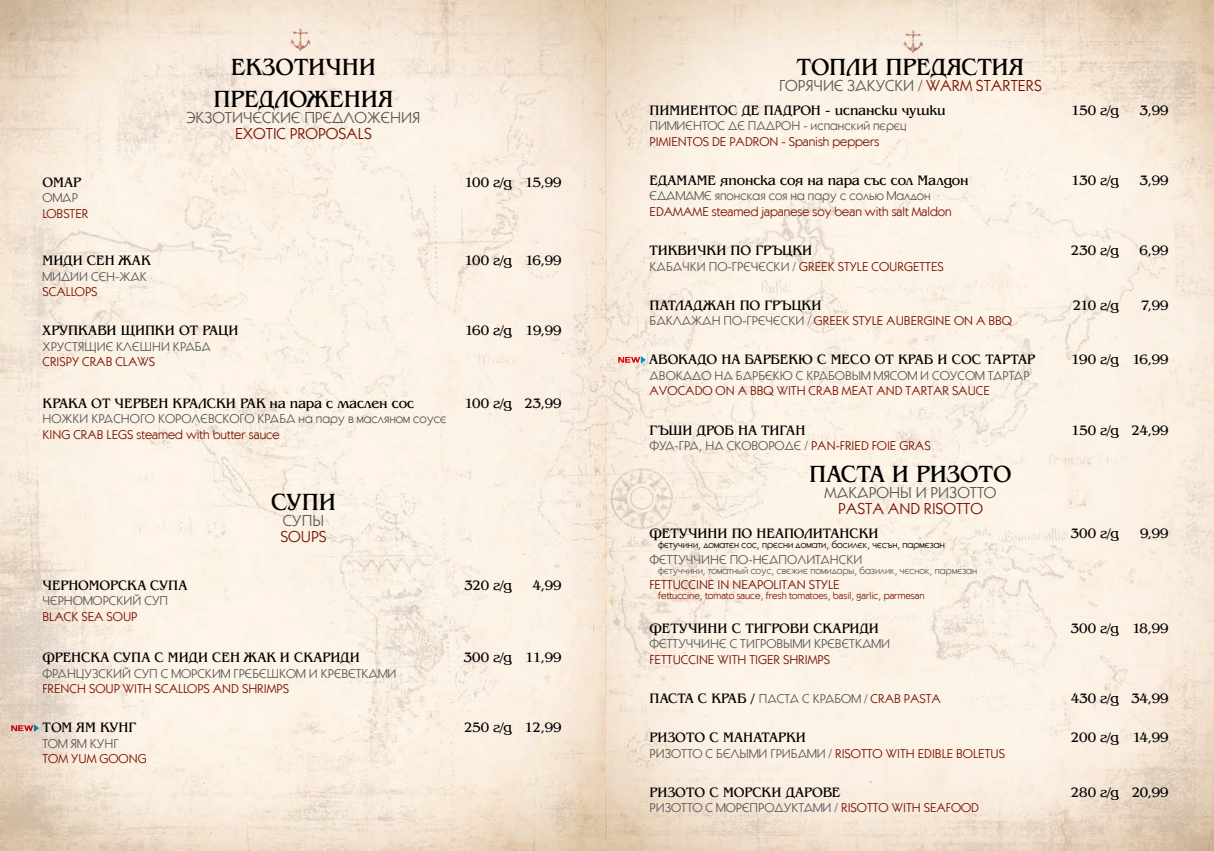
<style>
.page{position:relative;width:1214px;height:851px;background:#fff}
.page>*{position:absolute;margin:0;border:0;box-sizing:border-box;transform-origin:0 0}
.t1{font:24px/32.2px "SP Bingo";letter-spacing:-.005em;color:#000;text-align:center}
.t2{font:16px "Azbuka 06";color:#575756}
.t3{font:16px "Azbuka 06";color:#770f00}
.t4{font:14px "SP Bingo";color:#000}
.t5{font:14px "SP Bingo";letter-spacing:.03em;color:#000}
.t6{font:12.9px "Azbuka 06";color:#575756}
.t7{font:12.9px "Azbuka 06";color:#770f00}
.t8{font:10px "Azbuka 06";color:#575756}
.t9{font:10px "Azbuka 06";color:#770f00}
.t10{font:10px "Azbuka 06";color:#000}
.s1{color:#770f00}
.s2{color:#575756}
.s3{font-family:"SP Bingo";font-size:14px;color:#000}
</style>
<div class="page">
<img style="left:0;top:0;width:1213px;height:850px">
<svg style="left:11px;top:724px;width:28px;height:7px"></svg>
<svg style="left:618px;top:356px;width:27px;height:7px"></svg>
<h1 class="t1" style="left:214px;top:51px;width:181px">ЕКЗОТИЧНИ<br>ПРЕДЛОЖЕНИЯ</h1>
<p class="t2" style="left:186px;top:109px;width:235px">ЭКЗОТИЧЕСКИЕ ПРЕДЛОЖЕНИЯ</p>
<p class="t3" style="left:235px;top:125px;width:138px">EXOTIC PROPOSALS</p>
<p class="t4" style="left:43px;top:174px;width:40px">ОМАР</p>
<p class="t4" style="left:464px;top:174px;width:98px">100 г/g 15,99</p>
<p class="t6" style="left:43px;top:190px;width:37px">ОМАР</p>
<p class="t7" style="left:43px;top:206px;width:47px">LOBSTER</p>
<p class="t4" style="left:43px;top:252px;width:109px">МИДИ СЕН ЖАК</p>
<p class="t4" style="left:464px;top:252px;width:98px">100 г/g 16,99</p>
<p class="t6" style="left:43px;top:269px;width:106px">МИДИИ СЕН-ЖАК</p>
<p class="t7" style="left:43px;top:284px;width:56px">SCALLOPS</p>
<p class="t4" style="left:43px;top:322px;width:197px">ХРУПКАВИ ЩИПКИ ОТ РАЦИ</p>
<p class="t4" style="left:465px;top:322px;width:98px">160 г/g 19,99</p>
<p class="t6" style="left:43px;top:339px;width:170px">ХРУСТЯЩИЕ КЛЕШНИ КРАБА</p>
<p class="t7" style="left:43px;top:354px;width:114px">CRISPY CRAB CLAWS</p>
<p class="t4" style="left:43px;top:395px;width:373px">КРАКА ОТ ЧЕРВЕН КРАЛСКИ РАК на пара с маслен сос</p>
<p class="t4" style="left:464px;top:395px;width:98px">100 г/g 23,99</p>
<p class="t6" style="left:43px;top:411px;width:405px">НОЖКИ КРАСНОГО КОРОЛЕВСКОГО КРАБА на пару в масляном соусе</p>
<p class="t7" style="left:43px;top:427px;width:238px">KING CRAB LEGS steamed with butter sauce</p>
<h1 class="t1" style="left:271px;top:486px;width:66px">СУПИ</h1>
<p class="t2" style="left:283px;top:511px;width:43px">СУПЫ</p>
<p class="t3" style="left:280px;top:527px;width:48px">SOUPS</p>
<p class="t4" style="left:43px;top:576px;width:146px">ЧЕРНОМОРСКА СУПА</p>
<p class="t4" style="left:464px;top:576px;width:49px">320 г/g</p>
<p class="t4" style="left:533px;top:576px;width:30px">4,99</p>
<p class="t6" style="left:43px;top:593px;width:127px">ЧЕРНОМОРСКИЙ СУП</p>
<p class="t7" style="left:43px;top:609px;width:96px">BLACK SEA SOUP</p>
<p class="t4" style="left:43px;top:649px;width:319px">ФРЕНСКА СУПА С МИДИ СЕН ЖАК И СКАРИДИ</p>
<p class="t4" style="left:463px;top:649px;width:99px">300 г/g 11,99</p>
<p class="t6" style="left:43px;top:666px;width:355px">ФРАНЦУЗСКИЙ СУП С МОРСКИМ ГРЕБЕШКОМ И КРЕВЕТКАМИ</p>
<p class="t7" style="left:43px;top:681px;width:248px">FRENCH SOUP WITH SCALLOPS AND SHRIMPS</p>
<p class="t4" style="left:43px;top:719px;width:95px">ТОМ ЯМ КУНГ</p>
<p class="t4" style="left:464px;top:719px;width:99px">250 г/g 12,99</p>
<p class="t6" style="left:43px;top:736px;width:77px">ТОМ ЯМ КУНГ</p>
<p class="t7" style="left:43px;top:751px;width:106px">TOM YUM GOONG</p>
<h1 class="t1" style="left:796px;top:51px;width:229px">ТОПЛИ ПРЕДЯСТИЯ</h1>
<p class="t2" style="left:779px;top:77px;width:264px">ГОРЯЧИЕ ЗАКУСКИ / <span class="s1">WARM STARTERS</span></p>
<p class="t4" style="left:649px;top:102px;width:297px">ПИМИЕНТОС ДЕ ПАДРОН - испански чушки</p>
<p class="t4" style="left:1071px;top:102px;width:49px">150 г/g</p>
<p class="t4" style="left:1139px;top:102px;width:30px">3,99</p>
<p class="t6" style="left:649px;top:119px;width:258px">ПИМИЕНТОС ДЕ ПАДРОН - испанский перец</p>
<p class="t7" style="left:649px;top:134px;width:231px">PIMIENTOS DE PADRON - Spanish peppers</p>
<p class="t4" style="left:649px;top:172px;width:320px">ЕДАМАМЕ японскa соя на пара със сол Малдон</p>
<p class="t4" style="left:1070px;top:172px;width:49px">130 г/g</p>
<p class="t4" style="left:1139px;top:172px;width:30px">3,99</p>
<p class="t6" style="left:649px;top:189px;width:283px">ЕДАМАМЕ японская соя на пару с солью Малдон</p>
<p class="t7" style="left:649px;top:204px;width:304px">EDAMAME steamed japanese soy bean with salt Maldon</p>
<p class="t4" style="left:649px;top:242px;width:164px">ТИКВИЧКИ ПО ГРЪЦКИ</p>
<p class="t4" style="left:1070px;top:242px;width:49px">230 г/g</p>
<p class="t4" style="left:1139px;top:242px;width:30px">6,99</p>
<p class="t7" style="left:649px;top:259px;width:296px"><span class="s2">КАБАЧКИ ПО-ГРЕЧЕСКИ /</span> GREEK STYLE COURGETTES</p>
<p class="t5" style="left:649px;top:297px;width:173px">ПАТЛАДЖАН ПО ГРЪЦКИ</p>
<p class="t4" style="left:1072px;top:297px;width:48px">210 г/g</p>
<p class="t4" style="left:1140px;top:297px;width:29px">7,99</p>
<p class="t7" style="left:649px;top:313px;width:364px"><span class="s2">БАКЛАЖАН ПО-ГРЕЧЕСКИ /</span> GREEK STYLE AUBERGINE ON A BBQ</p>
<p class="t4" style="left:649px;top:351px;width:387px">АВОКАДО НА БАРБЕКЮ С МЕСО ОТ КРАБ И СОС ТАРТАР</p>
<p class="t4" style="left:1071px;top:351px;width:99px">190 г/g 16,99</p>
<p class="t6" style="left:649px;top:368px;width:381px">АВОКАДО НА БАРБЕКЮ С КРАБОВЫМ МЯСОМ И СОУСОМ ТАРТАР</p>
<p class="t7" style="left:649px;top:384px;width:342px">AVOCADO ON A BBQ WITH CRAB MEAT AND TARTAR SAUCE</p>
<p class="t4" style="left:649px;top:422px;width:157px">ГЪШИ ДРОБ НА ТИГАН</p>
<p class="t4" style="left:1071px;top:422px;width:99px">150 г/g 24,99</p>
<p class="t6" style="left:649px;top:438px;width:282px">ФУА-ГРА, НА СКОВОРОДЕ / <span class="s1">PAN-FRIED FOIE GRAS</span></p>
<h1 class="t1" style="left:809px;top:458px;width:204px">ПАСТА И РИЗОТО</h1>
<p class="t2" style="left:824px;top:484px;width:173px">MАКАРОНЫ И РИЗОТТО</p>
<p class="t3" style="left:837px;top:500px;width:146px">PASTA AND RISOTTO</p>
<p class="t4" style="left:649px;top:525px;width:230px">ФЕТУЧИНИ ПО НЕАПОЛИТАНСКИ</p>
<p class="t4" style="left:1070px;top:525px;width:50px">300 г/g</p>
<p class="t4" style="left:1139px;top:525px;width:30px">9,99</p>
<p class="t10" style="left:658px;top:539px;width:288px">фетучини, доматен сос, пресни домати, босилек, чесън, пармезан</p>
<p class="t6" style="left:649px;top:552px;width:214px">ФЕТТУЧЧИНЕ ПО-НЕАПОЛИТАНСКИ</p>
<p class="t8" style="left:658px;top:564px;width:321px">фетуччини, томатный соус, свежие помидоры, базилик, чеснок, пармезан</p>
<p class="t7" style="left:649px;top:577px;width:191px">FETTUCCINE IN NEAPOLITAN STYLE</p>
<p class="t9" style="left:658px;top:590px;width:268px">fettuccine, tomato sauce, fresh tomatoes, basil, garlic, parmesan</p>
<p class="t4" style="left:649px;top:620px;width:231px">ФЕТУЧИНИ С ТИГРОВИ СКАРИДИ</p>
<p class="t4" style="left:1070px;top:620px;width:99px">300 г/g 18,99</p>
<p class="t6" style="left:649px;top:636px;width:242px">ФЕТТУЧЧИНЕ С ТИГРОВЫМИ КРЕВЕТКАМИ</p>
<p class="t7" style="left:649px;top:652px;width:182px">FETTUCCINE WITH TIGER SHRIMPS</p>
<p class="t6" style="left:649px;top:691px;width:293px"><span class="s3">ПАСТА С КРАБ /</span> ПАСТА С КРАБОМ / <span class="s1">CRAB PASTA</span></p>
<p class="t4" style="left:1070px;top:690px;width:99px">430 г/g 34,99</p>
<p class="t4" style="left:649px;top:729px;width:158px">РИЗОТО С МАНАТАРКИ</p>
<p class="t4" style="left:1070px;top:729px;width:99px">200 г/g 14,99</p>
<p class="t7" style="left:649px;top:745px;width:357px"><span class="s2">РИЗОТТО С БЕЛЫМИ ГРИБАМИ /</span> RISOTTO WITH EDIBLE BOLETUS</p>
<p class="t4" style="left:649px;top:783px;width:192px">РИЗОТО С МОРСКИ ДАРОВЕ</p>
<p class="t4" style="left:1070px;top:783px;width:99px">280 г/g 20,99</p>
<p class="t6" style="left:649px;top:800px;width:331px">РИЗОТТО С МОРЕПРОДУКТАМИ / <span class="s1">RISOTTO WITH SEAFOOD</span></p>
</div>
